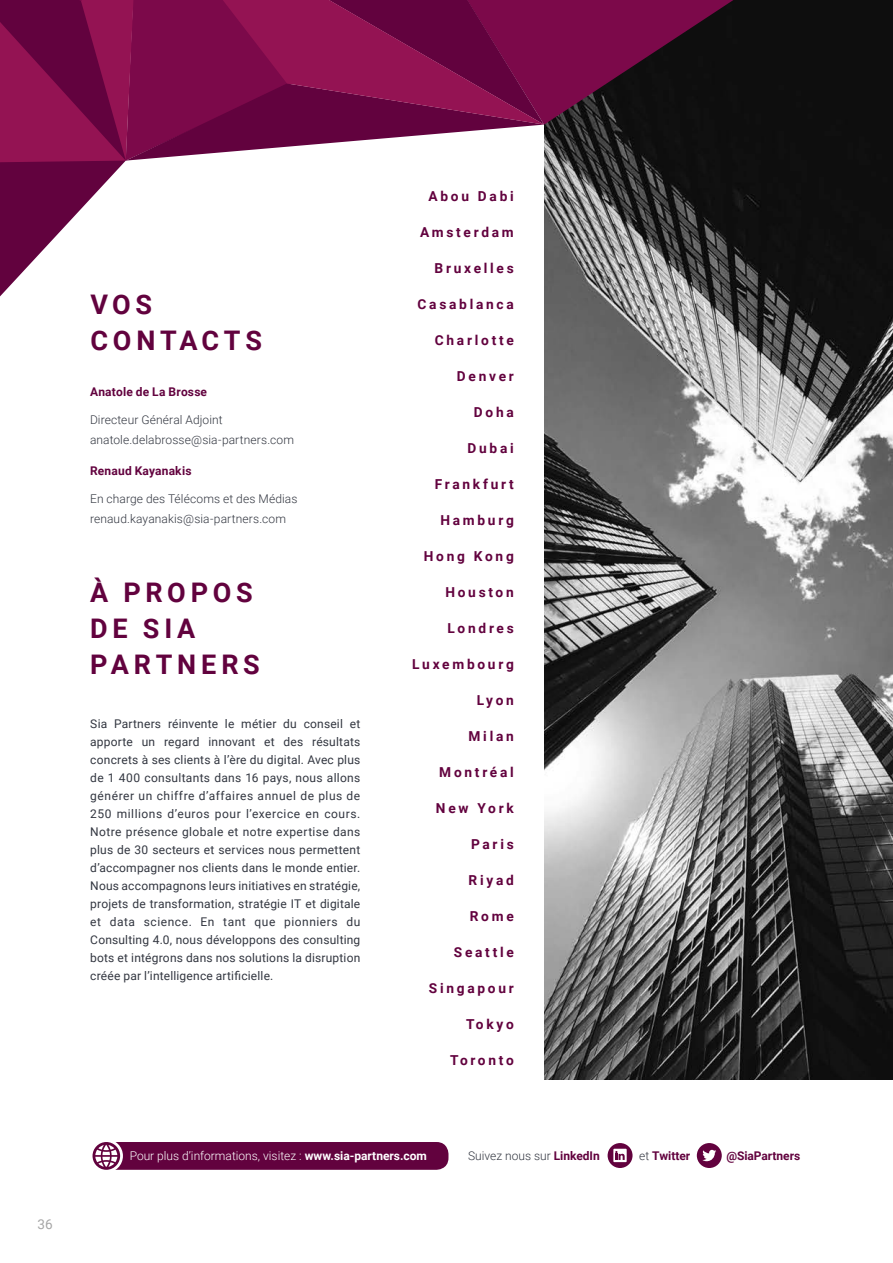
<style>
.page{position:relative;width:893px;height:1263px;background:#fff}
.page>*{position:absolute;margin:0;border:0;box-sizing:border-box;transform-origin:0 0}
.t1{font:700 27px/36px "Roboto";letter-spacing:.175em;color:#62023e}
.t2{font:700 13.65px "Roboto";letter-spacing:.2em;color:#62023e}
.t3{font:13.5px "Roboto";color:#a5a5a5}
.t4{font:12px/18px "Roboto";letter-spacing:.015em;color:#323640;text-align:justify}
.t5{font:300 12px "Roboto";letter-spacing:.01em;color:#323640}
.t6{font:300 12px "Roboto";color:#fff}
.t7{font:700 12px "Roboto";letter-spacing:.015em;color:#62023e}
.t8{font:700 12px "Roboto";letter-spacing:-.005em;color:#62023e}
.s1{font-weight:700}
.s2{font-weight:700;color:#62023e}
.s3{font-weight:300;color:#323640}
</style>
<div class="page">
<img style="left:544px;top:0;width:349px;height:1079px">
<svg style="left:697px;top:1143px;width:25px;height:25px"></svg>
<svg style="left:608px;top:1143px;width:24px;height:25px"></svg>
<svg style="left:93px;top:1142px;width:355px;height:28px;background:#6a0f48"></svg>
<svg style="left:0;top:0;width:733px;height:296px"></svg>
<p class="t3" style="left:38px;top:1215px;width:17px">36</p>
<p class="t1" style="left:90px;top:286px;width:173px">VOS<br>CONTACTS</p>
<p class="t7" style="left:90px;top:384px;width:119px">Anatole de La Brosse</p>
<p class="t5" style="left:90px;top:412px;width:134px">Directeur Général Adjoint</p>
<p class="t5" style="left:90px;top:431px;width:206px">anatole.delabrosse@sia-partners.com</p>
<p class="t7" style="left:90px;top:462px;width:103px">Renaud Kayanakis</p>
<p class="t5" style="left:90px;top:491px;width:209px">En charge des Télécoms et des Médias</p>
<p class="t5" style="left:90px;top:510px;width:198px">renaud.kayanakis@sia-partners.com</p>
<p class="t1" style="left:90px;top:574px;width:171px">À PROPOS<br>DE SIA<br>PARTNERS</p>
<p class="t4" style="left:90px;top:714px;width:272px">Sia Partners réinvente le métier du conseil et apporte un regard innovant et des résultats concrets à ses clients à l’ère du digital. Avec plus de 1 400 consultants dans 16 pays, nous allons générer un chiffre d’affaires annuel de plus de 250 millions d’euros pour l’exercice en cours.<br>Notre présence globale et notre expertise dans plus de 30 secteurs et services nous permettent d’accompagner nos clients dans le monde entier.<br>Nous accompagnons leurs initiatives en stratégie, projets de transformation, stratégie IT et digitale et data science. En tant que pionniers du Consulting 4.0, nous développons des consulting bots et intégrons dans nos solutions la disruption créée par l’intelligence artificielle.</p>
<p class="t2" style="left:428px;top:187px;width:87px">Abou Dabi</p>
<p class="t2" style="left:420px;top:223px;width:95px">Amsterdam</p>
<p class="t2" style="left:434px;top:259px;width:81px">Bruxelles</p>
<p class="t2" style="left:418px;top:295px;width:98px">Casablanca</p>
<p class="t2" style="left:435px;top:331px;width:80px">Charlotte</p>
<p class="t2" style="left:457px;top:367px;width:58px">Denver</p>
<p class="t2" style="left:474px;top:403px;width:41px">Doha</p>
<p class="t2" style="left:468px;top:439px;width:48px">Dubai</p>
<p class="t2" style="left:435px;top:475px;width:80px">Frankfurt</p>
<p class="t2" style="left:440px;top:511px;width:75px">Hamburg</p>
<p class="t2" style="left:424px;top:547px;width:92px">Hong Kong</p>
<p class="t2" style="left:445px;top:583px;width:70px">Houston</p>
<p class="t2" style="left:447px;top:619px;width:68px">Londres</p>
<p class="t2" style="left:412px;top:655px;width:103px">Luxembourg</p>
<p class="t2" style="left:477px;top:691px;width:39px">Lyon</p>
<p class="t2" style="left:469px;top:727px;width:47px">Milan</p>
<p class="t2" style="left:439px;top:763px;width:76px">Montréal</p>
<p class="t2" style="left:436px;top:799px;width:79px">New York</p>
<p class="t2" style="left:471px;top:835px;width:44px">Paris</p>
<p class="t2" style="left:469px;top:871px;width:47px">Riyad</p>
<p class="t2" style="left:470px;top:907px;width:45px">Rome</p>
<p class="t2" style="left:454px;top:943px;width:61px">Seattle</p>
<p class="t2" style="left:429px;top:979px;width:86px">Singapour</p>
<p class="t2" style="left:466px;top:1015px;width:49px">Tokyo</p>
<p class="t2" style="left:450px;top:1051px;width:65px">Toronto</p>
<p class="t6" style="left:130px;top:1148px;width:299px">Pour plus d’informations, visitez : <span class="s1">www.sia-partners.com</span></p>
<p class="t5" style="left:468px;top:1147px;width:133px">Suivez nous sur <span class="s2">LinkedIn</span></p>
<p class="t7" style="left:639px;top:1147px;width:53px"><span class="s3">et</span> Twitter</p>
<p class="t8" style="left:726px;top:1147px;width:75px">@SiaPartners</p>
</div>
